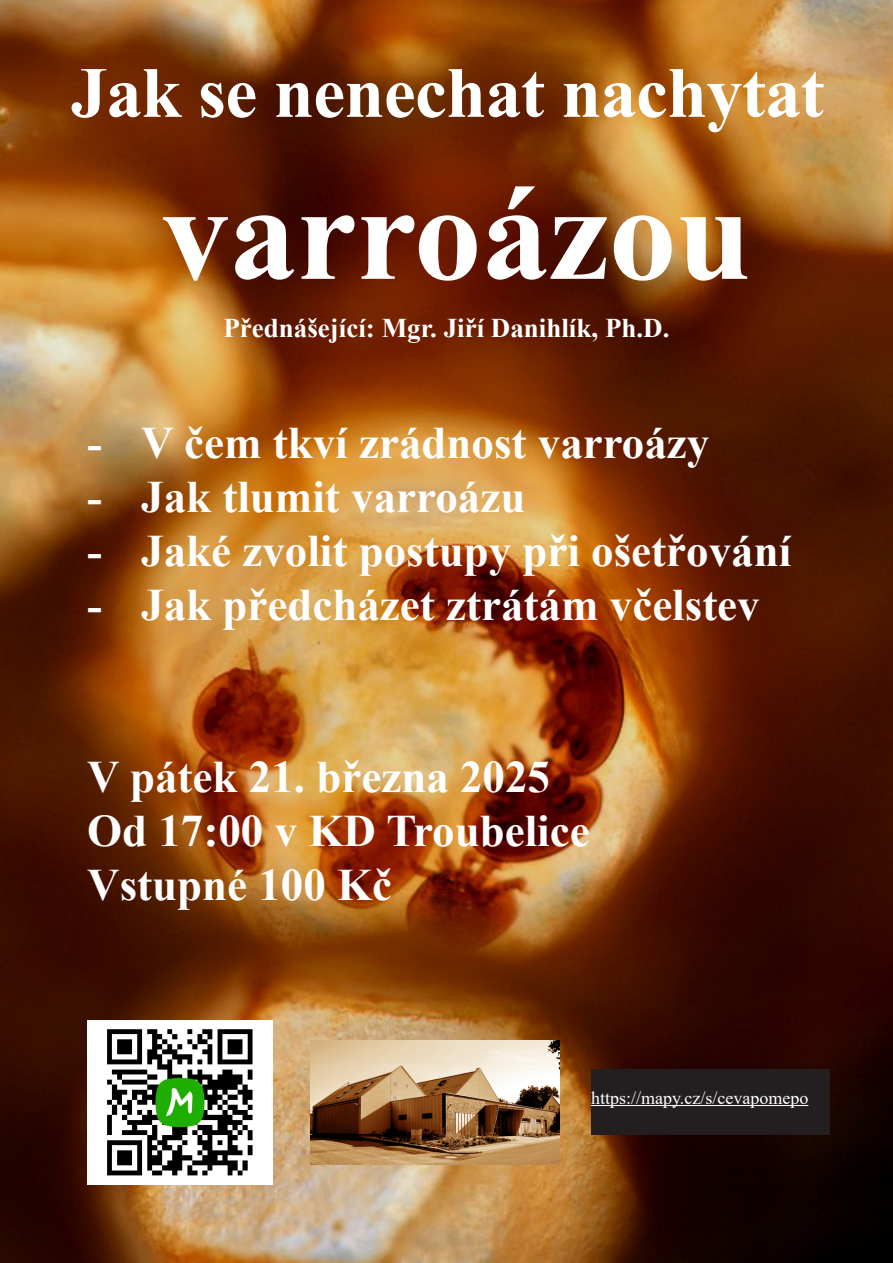
<style>
.page{position:relative;width:893px;height:1263px;background:#fff}
.page>*{position:absolute;margin:0;border:0;box-sizing:border-box;transform-origin:0 0}
.t1{font:700 135px "Times New Roman";color:#fff}
.t2{font:700 72px "Times New Roman";letter-spacing:-.01em;color:#fff}
.t3{font:700 45px "Times New Roman";color:#fff}
.t4{font:700 27px "Times New Roman";color:#fff}
.t5{font:18px "Times New Roman";color:#fff}
</style>
<div class="page">
<img style="left:0;top:0;width:893px;height:1263px">
<img style="left:87px;top:1020px;width:185px;height:164px">
<img style="left:310px;top:1041px;width:249px;height:123px">
<div style="left:591px;top:1069px;width:238px;height:66px;background:#231f20"></div>
<hr style="left:591px;top:1105px;width:217px;height:1px;background:#fff">
<p class="t2" style="left:71px;top:41px;width:755px">Jak se nenechat nachytat</p>
<p class="t1" style="left:162px;top:136px;width:591px">varroázou</p>
<p class="t4" style="left:223px;top:309px;width:447px">Přednášející: Mgr. Jiří Danihlík, Ph.D.</p>
<p class="t3" style="left:87px;top:410px;width:624px">- V čem tkví zrádnost varroázy</p>
<p class="t3" style="left:87px;top:464px;width:440px">- Jak tlumit varroázu</p>
<p class="t3" style="left:87px;top:518px;width:706px">- Jaké zvolit postupy při ošetřování</p>
<p class="t3" style="left:87px;top:572px;width:674px">- Jak předcházet ztrátám včelstev</p>
<p class="t3" style="left:87px;top:744px;width:464px">V pátek 21. března 2025</p>
<p class="t3" style="left:87px;top:798px;width:504px">Od 17:00 v KD Troubelice</p>
<p class="t3" style="left:87px;top:852px;width:307px">Vstupné 100 Kč</p>
<p class="t5" style="left:591px;top:1085px;width:219px">https://mapy.cz/s/cevapomepo</p>
</div>
